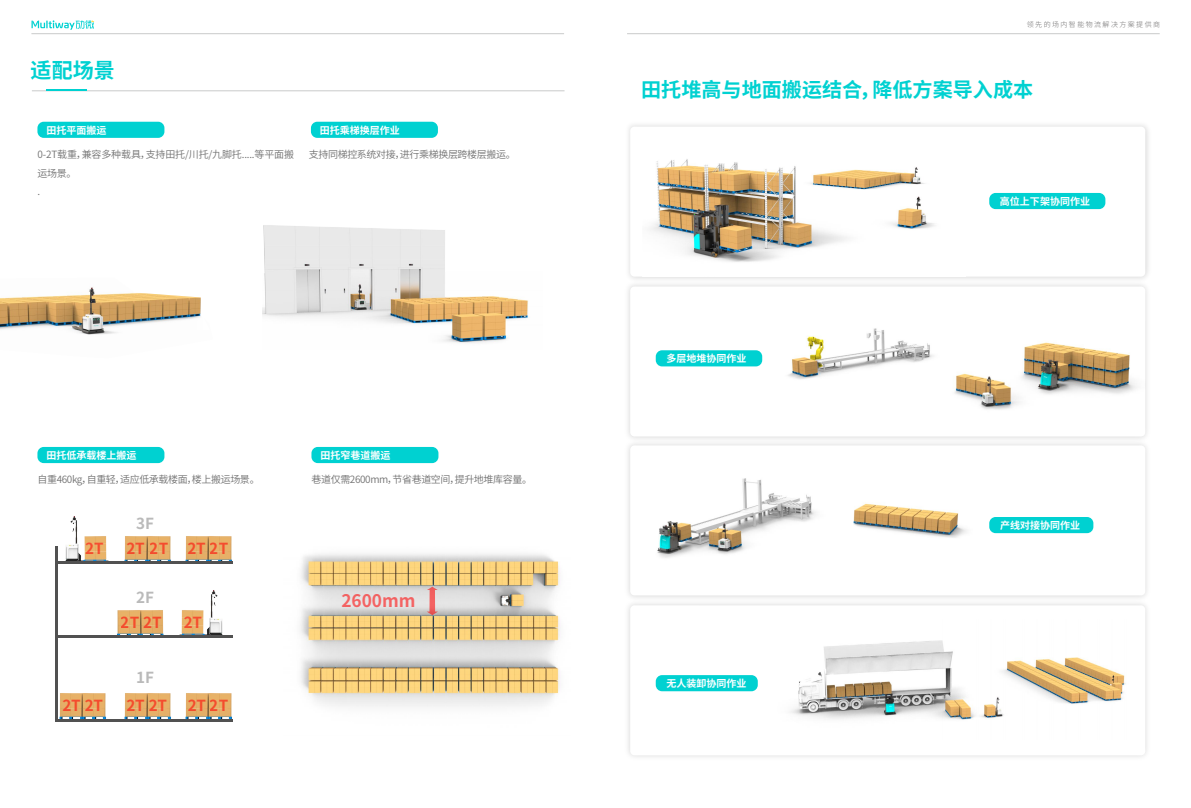
<style>
.page{position:relative;width:1191px;height:808px;background:#fff}
.page>*{position:absolute;margin:0;border:0;box-sizing:border-box;transform-origin:0 0}
.t1{font:700 21px "Source Han Sans CN";color:#00d1d1}
.t2{font:700 20.1px "Source Han Sans CN";color:#00d1d1}
.t3{font:700 17.3px "Source Han Sans CN";color:#f00}
.t4{font:700 15.2px "Source Han Sans CN";color:#f00}
.t5{font:700 15.2px "Source Han Sans CN";color:#bababa}
.t6{font:10px "Source Han Sans CN";letter-spacing:-.04em;color:#717171}
.t7{font:700 10px "Source Han Sans CN";color:#fff}
.t8{font:10px/18.4px "Source Han Sans CN";letter-spacing:-.015em;color:#717171}
.t9{font:300 7px "Source Han Sans CN";letter-spacing:.2em;color:#727171}
</style>
<div class="page">
<div style="left:628px;top:278px;width:519px;height:159px;background:#f4f4f4"></div>
<div style="left:630px;top:286px;width:515px;height:150px;background:#fff;border-radius:4px"></div>
<div style="left:628px;top:597px;width:519px;height:160px;background:#f3f3f3"></div>
<div style="left:630px;top:605px;width:515px;height:150px;background:#fff;border-radius:4px"></div>
<div style="left:37px;top:447px;width:127px;height:16px;background:#00d1d1;border-radius:6px"></div>
<img style="left:650px;top:159px;width:285px;height:103px">
<img style="left:263px;top:225px;width:265px;height:118px">
<hr style="left:627px;top:34px;width:532px;height:1px;background:#c9caca">
<hr style="left:31px;top:34px;width:533px;height:1px;background:#c9caca">
<svg style="left:31px;top:20px;width:63px;height:10px"></svg>
<img style="left:790px;top:640px;width:149px;height:79px">
<img style="left:939px;top:640px;width:187px;height:80px">
<hr style="left:32px;top:91px;width:532px;height:1px;background:#c9caca">
<hr style="left:46px;top:89px;width:41px;height:2px;background:#00d1d1">
<div style="left:311px;top:447px;width:127px;height:16px;background:#00d1d1;border-radius:6px"></div>
<div style="left:37px;top:122px;width:127px;height:16px;background:#00d1d1;border-radius:6px"></div>
<div style="left:989px;top:193px;width:116px;height:16px;background:#00d1d1;border-radius:6px"></div>
<img style="left:788px;top:328px;width:136px;height:51px">
<img style="left:924px;top:342px;width:213px;height:68px">
<div style="left:989px;top:517px;width:104px;height:16px;background:#00d1d1;border-radius:6px"></div>
<div style="left:311px;top:122px;width:127px;height:16px;background:#00d1d1;border-radius:6px"></div>
<img style="left:0;top:287px;width:201px;height:48px">
<svg style="left:191px;top:309px;width:10px;height:21px"></svg>
<img style="left:65px;top:516px;width:106px;height:45px">
<img style="left:117px;top:590px;width:106px;height:45px">
<hr style="left:57px;top:635px;width:176px;height:3px;background:#515151">
<hr style="left:55px;top:546px;width:3px;height:176px;background:#515151">
<img style="left:185px;top:536px;width:47px;height:25px">
<img style="left:185px;top:693px;width:47px;height:26px">
<hr style="left:57px;top:561px;width:176px;height:3px;background:#515151">
<img style="left:124px;top:693px;width:47px;height:26px">
<img style="left:59px;top:693px;width:47px;height:26px">
<hr style="left:57px;top:719px;width:176px;height:3px;background:#515151">
<img style="left:300px;top:553px;width:260px;height:154px">
<svg style="left:427px;top:587px;width:11px;height:28px"></svg>
<img style="left:853px;top:503px;width:114px;height:35px">
<img style="left:657px;top:478px;width:159px;height:80px">
<div style="left:656px;top:350px;width:106px;height:16px;background:#00d1d1;border-radius:6px"></div>
<div style="left:656px;top:675px;width:102px;height:16px;background:#00d1d1;border-radius:6px"></div>
<h1 class="t1" style="left:31px;top:58px;width:86px">适配场景</h1>
<p class="t7" style="left:46px;top:124px;width:62px">田托平面搬运</p>
<p class="t8" style="left:38px;top:146px;width:258px">0-2T载重，兼容多种载具，支持田托/川托/九脚托.....等平面搬运场景。<br>.</p>
<p class="t7" style="left:320px;top:124px;width:82px">田托乘梯换层作业</p>
<p class="t6" style="left:309px;top:149px;width:208px">支持同梯控系统对接，进行乘梯换层跨楼层搬运。</p>
<p class="t7" style="left:46px;top:450px;width:92px">田托低承载楼上搬运</p>
<p class="t6" style="left:38px;top:473px;width:224px">自重460kg，自重轻，适应低承载楼面，楼上搬运场景。</p>
<h3 class="t5" style="left:136px;top:515px;width:19px">3F</h3>
<h3 class="t4" style="left:85px;top:540px;width:20px">2T</h3>
<h3 class="t4" style="left:126px;top:540px;width:103px">2T 2T 2T 2T</h3>
<h3 class="t5" style="left:136px;top:588px;width:19px">2F</h3>
<h3 class="t4" style="left:121px;top:614px;width:42px">2T 2T</h3>
<h3 class="t4" style="left:183px;top:614px;width:20px">2T</h3>
<h3 class="t5" style="left:136px;top:669px;width:19px">1F</h3>
<h3 class="t4" style="left:62px;top:696px;width:42px">2T 2T</h3>
<h3 class="t4" style="left:126px;top:696px;width:42px">2T 2T</h3>
<h3 class="t4" style="left:188px;top:696px;width:42px">2T 2T</h3>
<p class="t7" style="left:320px;top:450px;width:72px">田托窄巷道搬运</p>
<p class="t6" style="left:311px;top:473px;width:222px">巷道仅需2600mm，节省巷道空间，提升地堆库容量。</p>
<h3 class="t3" style="left:341px;top:591px;width:76px">2600mm</h3>
<p class="t9" style="left:1027px;top:21px;width:135px">领先的场内智能物流解决方案提供商</p>
<h2 class="t2" style="left:641px;top:78px;width:394px">田托堆高与地面搬运结合，降低方案导入成本</h2>
<p class="t7" style="left:666px;top:353px;width:82px">多层地堆协同作业</p>
<p class="t7" style="left:666px;top:678px;width:82px">无人装卸协同作业</p>
<p class="t7" style="left:1000px;top:196px;width:92px">高位上下架协同作业</p>
<p class="t7" style="left:1000px;top:519px;width:82px">产线对接协同作业</p>
</div>
